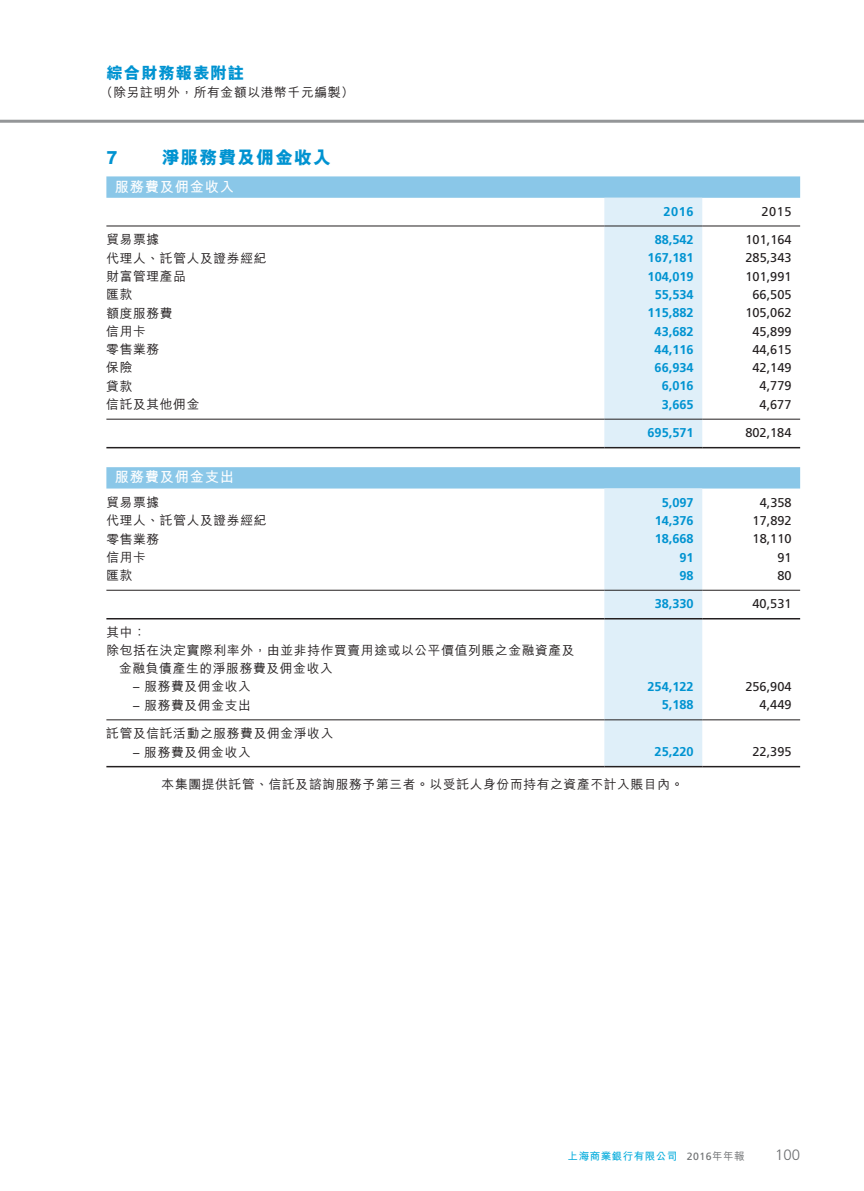
<style>
.page{position:relative;width:864px;height:1191px;background:#fff}
.page>*{position:absolute;margin:0;border:0;box-sizing:border-box;transform-origin:0 0}
.t1{font:800 18px "M Hei HK";letter-spacing:.05em;color:#0093d1}
.t2{font:800 16.5px "M Hei HK";letter-spacing:.05em;color:#0093d1}
.t3{font:300 15px "Frutiger";color:#6d6f71}
.t4{font:700 14.25px "M Hei HK";letter-spacing:.05em;color:#fff}
.t5{font:500 12.75px "M Hei HK";letter-spacing:.05em;color:#231f20}
.t6{font:12.75px "Frutiger";color:#231f20}
.t7{font:700 12.75px "Frutiger";color:#0093d1}
.t8{font:700 10.5px "M Hei HK";letter-spacing:.05em;color:#02abdc}
.t9{font:10.5px "Frutiger";color:#6d6f71}
.s1{font-family:"Frutiger";font-weight:400}
.s2{font-family:"M Hei HK";font-weight:500}
</style>
<div class="page">
<hr style="left:0;top:120px;width:863px;height:3px;background:#949698">
<svg style="left:106px;top:176px;width:693px;height:271px"></svg>
<hr style="left:106px;top:419px;width:498px;height:1px;background:#231f20">
<hr style="left:604px;top:419px;width:98px;height:1px;background:#231f20">
<hr style="left:702px;top:419px;width:97px;height:1px;background:#231f20">
<hr style="left:106px;top:447px;width:498px;height:1px;background:#231f20">
<hr style="left:604px;top:447px;width:98px;height:1px;background:#231f20">
<hr style="left:702px;top:447px;width:97px;height:1px;background:#231f20">
<hr style="left:106px;top:226px;width:498px;height:1px;background:#231f20">
<hr style="left:604px;top:226px;width:98px;height:1px;background:#231f20">
<hr style="left:702px;top:226px;width:97px;height:1px;background:#231f20">
<svg style="left:106px;top:467px;width:693px;height:299px"></svg>
<hr style="left:106px;top:590px;width:498px;height:1px;background:#231f20">
<hr style="left:604px;top:590px;width:98px;height:1px;background:#231f20">
<hr style="left:702px;top:590px;width:97px;height:1px;background:#231f20">
<hr style="left:106px;top:719px;width:498px;height:1px;background:#231f20">
<hr style="left:604px;top:719px;width:98px;height:1px;background:#231f20">
<hr style="left:702px;top:719px;width:97px;height:1px;background:#231f20">
<hr style="left:106px;top:766px;width:498px;height:1px;background:#231f20">
<hr style="left:604px;top:766px;width:98px;height:1px;background:#231f20">
<hr style="left:702px;top:766px;width:97px;height:1px;background:#231f20">
<hr style="left:106px;top:618px;width:498px;height:1px;background:#231f20">
<hr style="left:604px;top:618px;width:98px;height:1px;background:#231f20">
<hr style="left:702px;top:618px;width:97px;height:1px;background:#231f20">
<p class="t2" style="left:106px;top:62px;width:139px">綜合財務報表附註</p>
<p class="t5" style="left:100px;top:83px;width:255px">（除另註明外，所有金額以港幣千元編製(</p>
<h1 class="t1" style="left:162px;top:145px;width:171px">淨服務費及佣金收入</h1>
<h1 class="t1" style="left:106px;top:145px;width:13px">7</h1>
<p class="t4" style="left:115px;top:176px;width:120px">服務費及佣金收入</p>
<p class="t7" style="left:663px;top:204px;width:32px">2016</p>
<p class="t6" style="left:761px;top:204px;width:32px">2015</p>
<p class="t5" style="left:106px;top:230px;width:54px">貿易票據</p>
<p class="t7" style="left:654px;top:232px;width:40px">88,542</p>
<p class="t6" style="left:745px;top:232px;width:48px">101,164</p>
<p class="t5" style="left:106px;top:249px;width:162px">代理人、託管人及證券經紀</p>
<p class="t7" style="left:647px;top:250px;width:48px">167,181</p>
<p class="t6" style="left:745px;top:250px;width:48px">285,343</p>
<p class="t5" style="left:106px;top:267px;width:81px">財富管理產品</p>
<p class="t7" style="left:647px;top:269px;width:48px">104,019</p>
<p class="t6" style="left:745px;top:269px;width:48px">101,991</p>
<p class="t5" style="left:106px;top:285px;width:28px">匯款</p>
<p class="t7" style="left:654px;top:287px;width:40px">55,534</p>
<p class="t6" style="left:752px;top:287px;width:40px">66,505</p>
<p class="t5" style="left:106px;top:304px;width:68px">額度服務費</p>
<p class="t7" style="left:647px;top:305px;width:48px">115,882</p>
<p class="t6" style="left:745px;top:305px;width:48px">105,062</p>
<p class="t5" style="left:106px;top:322px;width:41px">信用卡</p>
<p class="t7" style="left:654px;top:324px;width:40px">43,682</p>
<p class="t6" style="left:752px;top:324px;width:40px">45,899</p>
<p class="t5" style="left:106px;top:340px;width:54px">零售業務</p>
<p class="t7" style="left:654px;top:342px;width:40px">44,116</p>
<p class="t6" style="left:752px;top:342px;width:40px">44,615</p>
<p class="t5" style="left:106px;top:358px;width:28px">保險</p>
<p class="t7" style="left:654px;top:360px;width:40px">66,934</p>
<p class="t6" style="left:752px;top:360px;width:40px">42,149</p>
<p class="t5" style="left:106px;top:377px;width:28px">貸款</p>
<p class="t7" style="left:661px;top:378px;width:33px">6,016</p>
<p class="t6" style="left:759px;top:378px;width:33px">4,779</p>
<p class="t5" style="left:106px;top:395px;width:95px">信託及其他佣金</p>
<p class="t7" style="left:661px;top:397px;width:33px">3,665</p>
<p class="t6" style="left:759px;top:397px;width:33px">4,677</p>
<p class="t7" style="left:647px;top:425px;width:48px">695,571</p>
<p class="t6" style="left:745px;top:425px;width:48px">802,184</p>
<p class="t4" style="left:115px;top:467px;width:120px">服務費及佣金支出</p>
<p class="t5" style="left:106px;top:493px;width:54px">貿易票據</p>
<p class="t7" style="left:661px;top:495px;width:33px">5,097</p>
<p class="t6" style="left:759px;top:495px;width:33px">4,358</p>
<p class="t5" style="left:106px;top:511px;width:162px">代理人、託管人及證券經紀</p>
<p class="t7" style="left:654px;top:513px;width:40px">14,376</p>
<p class="t6" style="left:752px;top:513px;width:40px">17,892</p>
<p class="t5" style="left:106px;top:529px;width:54px">零售業務</p>
<p class="t7" style="left:654px;top:531px;width:40px">18,668</p>
<p class="t6" style="left:752px;top:531px;width:40px">18,110</p>
<p class="t5" style="left:106px;top:548px;width:41px">信用卡</p>
<p class="t7" style="left:679px;top:549px;width:16px">91</p>
<p class="t6" style="left:777px;top:549px;width:16px">91</p>
<p class="t5" style="left:106px;top:566px;width:28px">匯款</p>
<p class="t7" style="left:679px;top:568px;width:16px">98</p>
<p class="t6" style="left:777px;top:568px;width:16px">80</p>
<p class="t7" style="left:654px;top:596px;width:40px">38,330</p>
<p class="t6" style="left:752px;top:596px;width:40px">40,531</p>
<p class="t5" style="left:106px;top:623px;width:41px">其中：</p>
<p class="t5" style="left:106px;top:641px;width:469px">除包括在決定實際利率外，由並非持作買賣用途或以公平價值列賬之金融資產及</p>
<p class="t5" style="left:119px;top:659px;width:215px">金融負債產生的淨服務費及佣金收入</p>
<p class="t5" style="left:133px;top:677px;width:119px"><span class="s1">–</span> 服務費及佣金收入</p>
<p class="t7" style="left:647px;top:679px;width:48px">254,122</p>
<p class="t6" style="left:745px;top:679px;width:48px">256,904</p>
<p class="t5" style="left:133px;top:696px;width:119px"><span class="s1">–</span> 服務費及佣金支出</p>
<p class="t5" style="left:106px;top:724px;width:228px">託管及信託活動之服務費及佣金淨收入</p>
<p class="t7" style="left:661px;top:697px;width:33px">5,188</p>
<p class="t6" style="left:759px;top:697px;width:33px">4,449</p>
<p class="t5" style="left:133px;top:742px;width:119px"><span class="s1">–</span> 服務費及佣金收入</p>
<p class="t5" style="left:161px;top:775px;width:523px">本集團提供託管、信託及諮詢服務予第三者。以受託人身份而持有之資產不計入賬目內。</p>
<p class="t7" style="left:654px;top:744px;width:40px">25,220</p>
<p class="t6" style="left:752px;top:744px;width:40px">22,395</p>
<p class="t8" style="left:567px;top:1148px;width:111px">上海商業銀行有限公司</p>
<p class="t9" style="left:686px;top:1150px;width:60px">2016<span class="s2">年年報</span></p>
<p class="t3" style="left:774px;top:1146px;width:27px">100</p>
</div>
